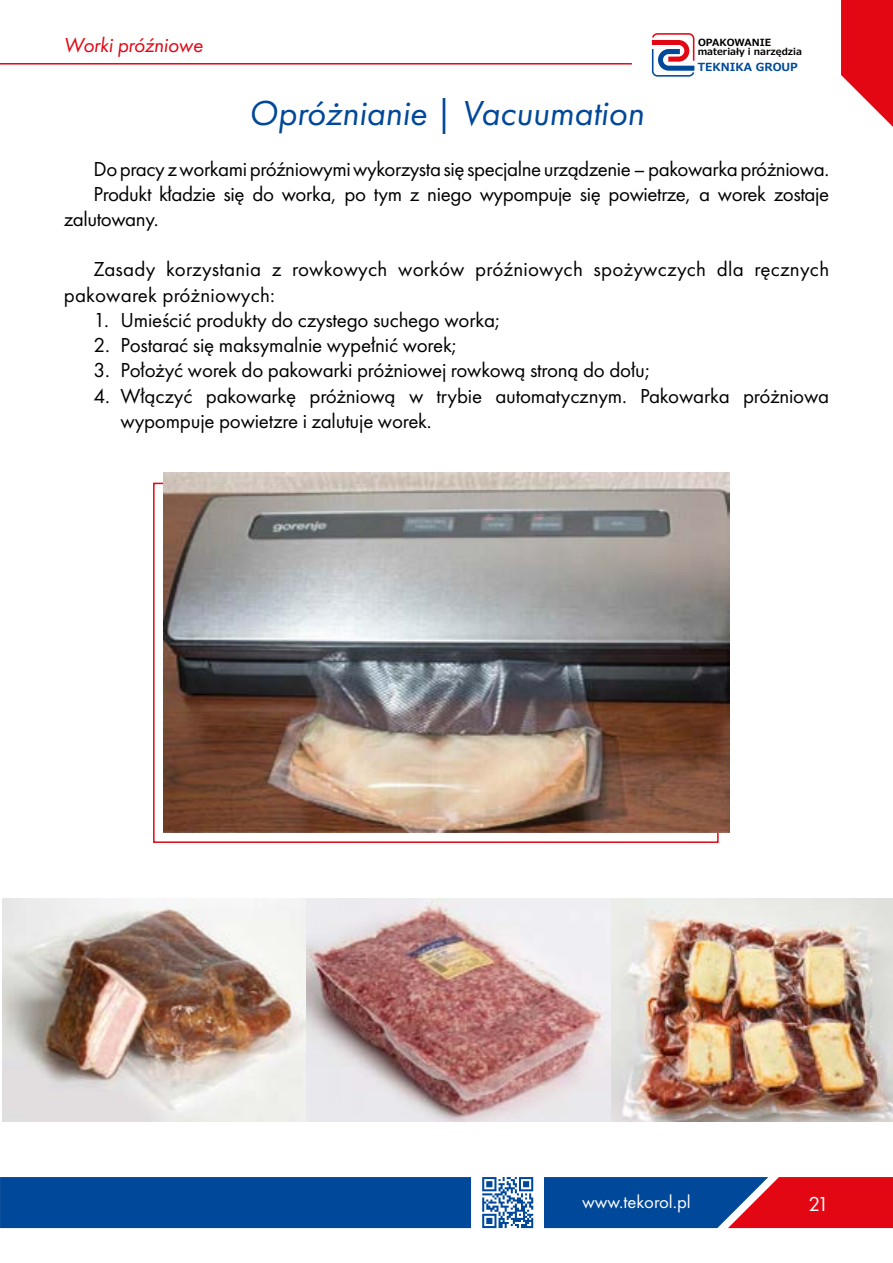
<style>
.page{position:relative;width:893px;height:1263px;background:#fff}
.page>*{position:absolute;margin:0;border:0;box-sizing:border-box;transform-origin:0 0}
.t1{font:italic 36px "Futura PT";color:#00489a}
.t2{font:21px/25.2px "Futura PT";letter-spacing:-.01em;color:#000}
.t3{font:21px/25.2px "Futura PT";letter-spacing:.01em;color:#000}
.t4{font:italic 21px "Futura PT";letter-spacing:-.01em;color:#e30613}
.t5{font:21px "Futura PT";color:#fff}
.t6{font:18.75px "Futura Book C";color:#fff}
.t7{font:700 11.1px "Meiryo UI";color:#00499a}
.t8{font:700 9.9px "Meiryo UI";color:#000}
.t9{font:700 9.3px "Meiryo UI";color:#000}
</style>
<div class="page">
<svg style="left:841px;top:0;width:52px;height:127px"></svg>
<svg style="left:482px;top:1228px;width:51px;height:1px"></svg>
<svg style="left:0;top:1177px;width:893px;height:51px;background:#33498b"></svg>
<svg style="left:652px;top:33px;width:42px;height:44px"></svg>
<hr style="left:0;top:63px;width:632px;height:2px;background:#e30613">
<img style="left:164px;top:472px;width:565px;height:360px">
<img style="left:2px;top:898px;width:891px;height:223px">
<p class="t4" style="left:64px;top:33px;width:141px">Worki próźniowe</p>
<p class="t8" style="left:698px;top:36px;width:75px">OPAKOWANIE</p>
<p class="t9" style="left:698px;top:45px;width:106px">materiały i narzędzia</p>
<p class="t7" style="left:698px;top:59px;width:101px">TEKNIKA GROUP</p>
<h1 class="t1" style="left:249px;top:92px;width:397px">Opróżnianie | Vacuumation</h1>
<p class="t2" style="left:94px;top:156px;width:737px">Do pracy z workami próźniowymi wykorzysta się specjalne urządzenie – pakowarka próżniowa.</p>
<p class="t2" style="left:94px;top:181px;width:737px">Produkt kładzie się do worka, po tym z niego wypompuje się powietrze, a worek zostaje</p>
<p class="t2" style="left:64px;top:206px;width:96px">zalutowany.</p>
<p class="t3" style="left:64px;top:257px;width:767px;text-indent:30px">Zasady korzystania z rowkowych worków próźniowych spożywczych dla ręcznych pakowarek próżniowych:</p>
<p class="t2" style="left:94px;top:307px;width:409px">1. Umieścić produkty do czystego suchego worka;</p>
<p class="t2" style="left:94px;top:332px;width:365px">2. Postarać się maksymalnie wypełnić worek;</p>
<p class="t2" style="left:94px;top:358px;width:558px">3. Położyć worek do pakowarki próżniowej rowkową stroną do dołu;</p>
<p class="t2" style="left:121px;top:383px;width:710px;text-indent:-27px">4. Włączyć pakowarkę próżniową w trybie automatycznym. Pakowarka próżniowa wypompuje powietzre i zalutuje worek.</p>
<p class="t6" style="left:582px;top:1192px;width:110px">www.tekorol.pl</p>
<p class="t5" style="left:808px;top:1191px;width:22px">21</p>
</div>
